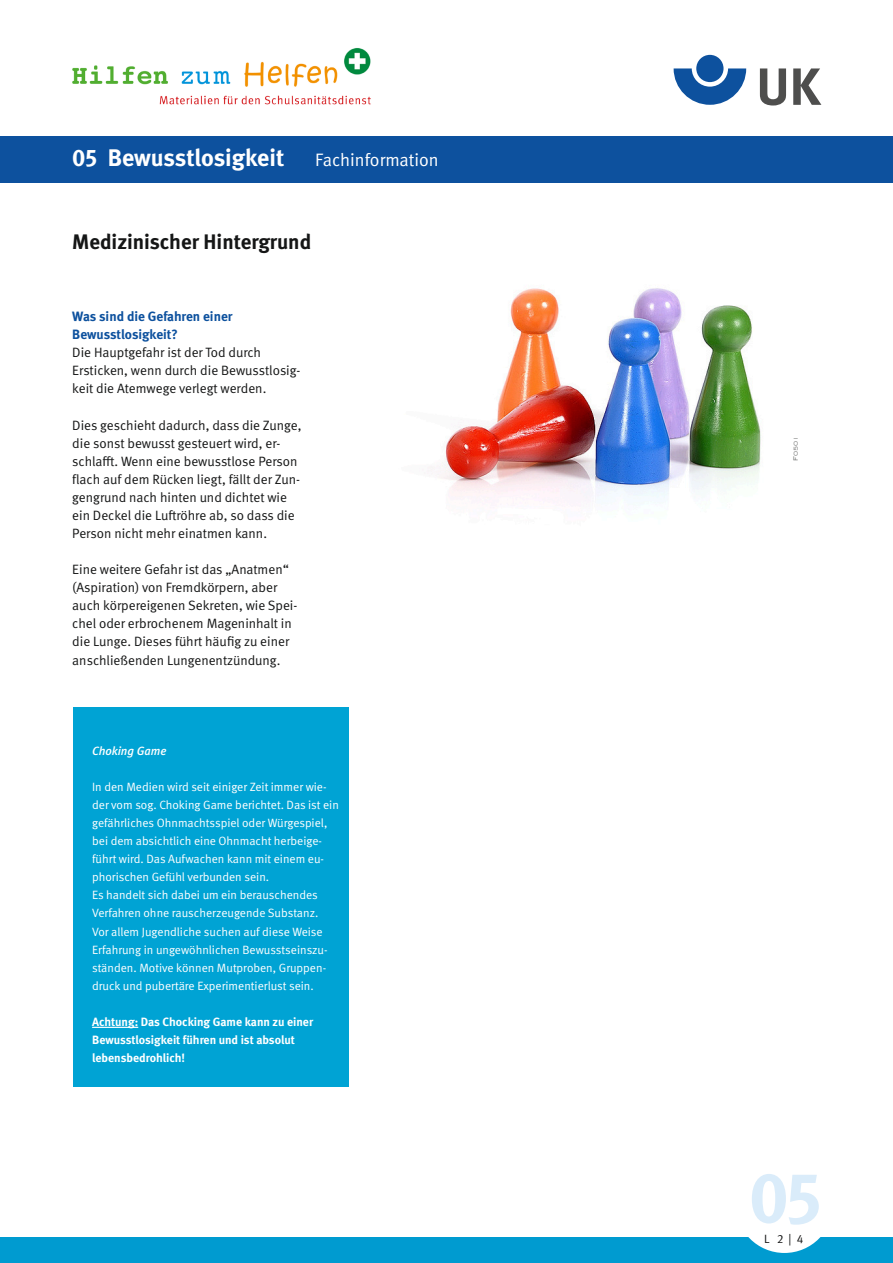
<style>
.page{position:relative;width:893px;height:1263px;background:#fff}
.page>*{position:absolute;margin:0;border:0;box-sizing:border-box;transform-origin:0 0}
.t1{font:700 71.7px "DGUV Meta";color:#daecfa}
.t2{font:700 24px "DGUV Meta";color:#fff}
.t3{font:700 21px "DGUV Meta";color:#151616}
.t4{font:13.5px/18.1px "DGUV Meta";color:#151616}
.t5{font:700 13.5px/18.1px "DGUV Meta";color:#0d519e}
.t6{font:12px/18px "DGUV Meta";color:#fff}
.t7{font:700 12px/18px "DGUV Meta";color:#fff}
.t8{font:italic 500 12px "DGUV Meta";color:#fff}
.t9{font:12px "DGUV Meta";color:#151616}
.t10{font:7.65px "Engravers Gothic BT";color:#777877}
.s1{font-weight:400;font-size:18px}
.s2{font-size:10.2px}
</style>
<div class="page">
<div style="left:73px;top:707px;width:275px;height:380px;background:#00a3d4"></div>
<hr style="left:92px;top:1027px;width:46px;height:1px;background:#fff">
<div style="left:0;top:1237px;width:893px;height:26px;background:#009bd0"></div>
<div style="left:0;top:136px;width:893px;height:47px;background:#0d519e"></div>
<div style="left:736px;top:1155px;width:97px;height:98px;background:#fff;border-radius:50%"></div>
<svg style="left:760px;top:68px;width:26px;height:38px"></svg>
<svg style="left:793px;top:68px;width:28px;height:37px"></svg>
<svg style="left:674px;top:68px;width:72px;height:37px"></svg>
<div style="left:696px;top:55px;width:27px;height:27px;background:#0d519e;border-radius:50%"></div>
<img style="left:72px;top:48px;width:299px;height:57px">
<img style="left:441px;top:288px;width:320px;height:212px">
<h2 class="t2" style="left:72px;top:144px;width:368px">05 Bewusstlosigkeit <span class="s1">Fachinformation</span></h2>
<h3 class="t3" style="left:72px;top:229px;width:240px">Medizinischer Hintergrund</h3>
<p class="t5" style="left:72px;top:308px;width:162px">Was sind die Gefahren einer<br>Bewusstlosigkeit?</p>
<p class="t4" style="left:72px;top:344px;width:230px">Die Hauptgefahr ist der Tod durch<br>Ersticken, wenn durch die Bewusstlosig&shy;keit die Atemwege verlegt werden.</p>
<p class="t4" style="left:72px;top:416px;width:231px">Dies geschieht dadurch, dass die Zunge, die sonst bewusst gesteuert wird, er&shy;schlafft. Wenn eine bewusstlose Person flach auf dem Rücken liegt, fällt der Zun&shy;gengrund nach hinten und dichtet wie ein Deckel die Luftröhre ab, so dass die Person nicht mehr einatmen kann.</p>
<p class="t4" style="left:72px;top:561px;width:227px">Eine weitere Gefahr ist das „Anatmen“ (Aspiration) von Fremdkörpern, aber auch körpereigenen Sekreten, wie Spei&shy;chel oder erbrochenem Mageninhalt in die Lunge. Dieses führt häufig zu einer anschließenden Lungenentzündung.</p>
<p class="t8" style="left:92px;top:743px;width:76px">Choking Game</p>
<p class="t6" style="left:92px;top:778px;width:248px">In den Medien wird seit einiger Zeit immer wie&shy;der vom sog. Choking Game berichtet. Das ist ein gefährliches Ohnmachtsspiel oder Würgespiel, bei dem absichtlich eine Ohnmacht herbeige&shy;führt wird. Das Aufwachen kann mit einem eu&shy;phorischen Gefühl verbunden sein.<br>Es handelt sich dabei um ein berauschendes Verfahren ohne rauscherzeugende Substanz.<br>Vor allem Jugendliche suchen auf diese Weise Erfahrung in ungewöhnlichen Bewusstseinszu&shy;ständen. Motive können Mutproben, Gruppen&shy;druck und pubertäre Experimentierlust sein.</p>
<p class="t7" style="left:92px;top:1013px;width:223px">Achtung: Das Chocking Game kann zu einer<br>Bewusstlosigkeit führen und ist absolut lebensbedrohlich!</p>
<p class="t10" style="left:791px;top:461px;width:27px;rotate:-90deg"><span class="s2">f</span>0501</p>
<h1 class="t1" style="left:749px;top:1155px;width:74px">05</h1>
<p class="t9" style="left:764px;top:1232px;width:41px">L 2 | 4</p>
</div>
